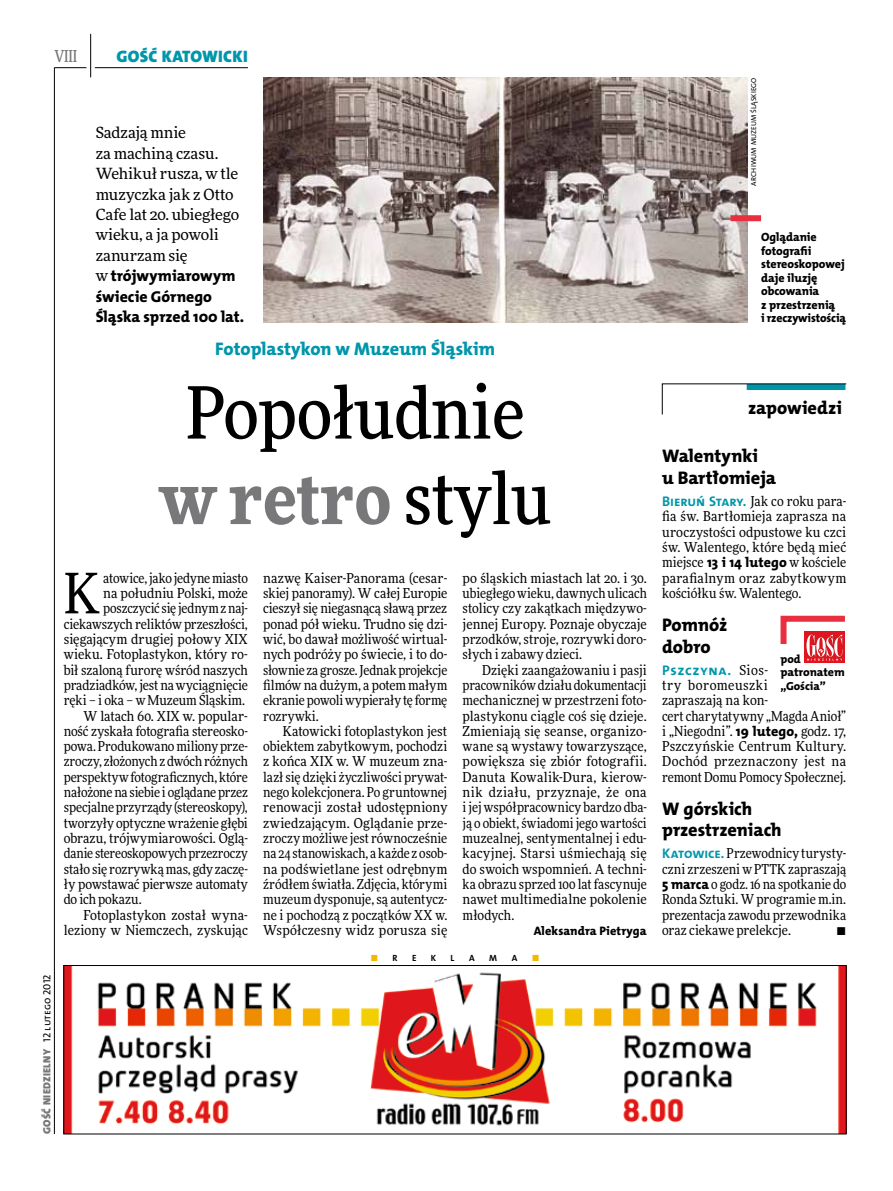
<style>
.page{position:relative;width:893px;height:1191px;background:#fff}
.page>*{position:absolute;margin:0;border:0;box-sizing:border-box;transform-origin:0 0}
.t1{font:500 72px/85.5px "Freeday Narrow";color:#000;text-align:center}
.t2{font:55.95px "Freeday Narrow News";color:#000}
.t3{font:18.3px/21.6px "The Mix HP8 Ex Bld";letter-spacing:-.005em;color:#000}
.t4{font:18.3px "The Mix HP8 Ex Bld";color:#0096aa}
.t5{font:16.65px "The Mix HP9 Blk";letter-spacing:.02em;color:#0096aa}
.t6{font:500 16.5px "Freeday Narrow";color:#787779;scale:.9 1}
.t7{font:15.75px/20.4px "The Mix HP8 Ex Bld";color:#000}
.t8{font:15.45px/20.4px "Freeday News";letter-spacing:-.01em;color:#000}
.t9{font:13.95px "The Mix HP7 Bld";letter-spacing:.045em;color:#0096aa}
.t10{font:13.65px/15.3px "Freeday Narrow News";color:#000;text-align:justify}
.t11{font:12.3px "The Mix HP8 Ex Bld";letter-spacing:.005em;color:#000}
.t12{font:12px/13.5px "The Mix HP8 Ex Bld";letter-spacing:-.005em;color:#000}
.t13{font:11.7px/13.5px "The Mix HP8 Ex Bld";letter-spacing:-.005em;color:#000}
.t14{font:10.5px "The Mix HP9 Blk";letter-spacing:.025em;color:#787779}
.t15{font:9px "The Mix HP7 Bld";color:#000}
.t16{font:9px "The Mix HP7 Bld";color:#f3b900}
.t17{font:7.2px "The Mix HP5 Plain";letter-spacing:.06em;color:#000}
.s1{font-family:"Freeday News";font-size:15.45px}
.s2{font-weight:900;color:#787779}
.s3{font-family:"The Mix HP5 Plain";color:#000}
.s4{color:#000}
.s5{font-family:"The Mix HP7 Bld";font-size:13.95px;color:#0096aa}
.s6{font-family:"The Mix HP8 Ex Bld";font-size:13.95px}
.s7{font-family:"Freeday Narrow News";font-size:13.65px;color:#000}
</style>
<div class="page">
<hr style="left:54px;top:67px;width:1px;height:1067px;background:#000">
<hr style="left:90px;top:34px;width:1px;height:43px;background:#000">
<hr style="left:54px;top:67px;width:32px;height:1px;background:#000">
<hr style="left:95px;top:67px;width:153px;height:1px;background:#000">
<img style="left:66px;top:967px;width:778px;height:165px">
<div style="left:64px;top:965px;width:782px;height:169px;border:1px solid #000"></div>
<svg style="left:662px;top:383px;width:185px;height:32px"></svg>
<svg style="left:804px;top:660px;width:40px;height:2px"></svg>
<svg style="left:780px;top:615px;width:65px;height:45px"></svg>
<img style="left:263px;top:77px;width:484px;height:245px">
<div style="left:730px;top:215px;width:31px;height:6px;background:#e92f3f"></div>
<p class="t6" style="left:54px;top:46px;width:27px">VIII</p>
<p class="t5" style="left:117px;top:46px;width:133px">GOŚĆ KATOWICKI</p>
<p class="t8" style="left:96px;top:122px;width:145px">Sadzają mnie<br>za machiną czasu.<br>Wehikuł rusza, w tle muzyczka jak z Otto<br>Cafe lat 20. ubiegłego wieku, a ja powoli zanurzam się</p>
<p class="t7" style="left:96px;top:266px;width:150px"><span class="s1">w</span> trójwymiarowym świecie Górnego<br>Śląska sprzed 100 lat.</p>
<h3 class="t4" style="left:215px;top:337px;width:281px">Fotoplastykon w Muzeum Śląskim</h3>
<h1 class="t1" style="left:159px;top:369px;width:393px">Popołudnie <span class="s2">w retro</span> stylu</h1>
<h2 class="t2" style="left:64px;top:559px;width:38px">K</h2>
<p class="t10" style="left:103px;top:570px;width:146px">atowice, jako jedyne miasto</p>
<p class="t10" style="left:103px;top:585px;width:146px">na południu Polski, może</p>
<p class="t10" style="left:103px;top:600px;width:146px">poszczycić się jednym z naj-</p>
<p class="t10" style="left:64px;top:616px;width:186px">ciekawszych reliktów przeszłości,</p>
<p class="t10" style="left:64px;top:631px;width:186px">sięgającym drugiej połowy XIX</p>
<p class="t10" style="left:64px;top:646px;width:186px">wieku. Fotoplastykon, który ro-</p>
<p class="t10" style="left:64px;top:662px;width:186px">bił szaloną furorę wśród naszych</p>
<p class="t10" style="left:64px;top:677px;width:186px">pradziadków, jest na wyciągnięcie</p>
<p class="t10" style="left:64px;top:692px;width:183px">ręki – i oka – w Muzeum Śląskim.</p>
<p class="t10" style="left:83px;top:708px;width:166px">W latach 60. XIX w. popular-</p>
<p class="t10" style="left:64px;top:723px;width:186px">ność zyskała fotografia stereosko-</p>
<p class="t10" style="left:64px;top:738px;width:186px">powa. Produkowano miliony prze-</p>
<p class="t10" style="left:64px;top:754px;width:186px">zroczy, złożonych z dwóch różnych</p>
<p class="t10" style="left:64px;top:769px;width:186px">perspektyw fotograficznych, które</p>
<p class="t10" style="left:64px;top:784px;width:186px">nałożone na siebie i oglądane przez</p>
<p class="t10" style="left:64px;top:799px;width:186px">specjalne przyrządy (stereoskopy),</p>
<p class="t10" style="left:64px;top:815px;width:186px">tworzyły optyczne wrażenie głębi</p>
<p class="t10" style="left:64px;top:830px;width:186px">obrazu, trójwymiarowości. Oglą-</p>
<p class="t10" style="left:64px;top:845px;width:186px">danie stereoskopowych przezroczy</p>
<p class="t10" style="left:64px;top:861px;width:186px">stało się rozrywką mas, gdy zaczę-</p>
<p class="t10" style="left:64px;top:876px;width:186px">ły powstawać pierwsze automaty</p>
<p class="t10" style="left:64px;top:891px;width:79px">do ich pokazu.</p>
<p class="t10" style="left:83px;top:907px;width:166px">Fotoplastykon został wyna-</p>
<p class="t10" style="left:64px;top:922px;width:186px">leziony w Niemczech, zyskując</p>
<p class="t14" style="left:40px;top:1134px;width:161px;rotate:-90deg">GOŚĆ NIEDZIELNY <span class="s3">12 lutego 2012</span></p>
<p class="t10" style="left:263px;top:570px;width:186px">nazwę Kaiser-Panorama (cesar&shy;skiej panoramy). W całej Europie cieszył się niegasnącą sławą przez ponad pół wieku. Trudno się dzi&shy;wić, bo dawał możliwość wirtual&shy;nych podróży po świecie, i to do&shy;słownie za grosze. Jednak projekcje filmów na dużym, a potem małym ekranie powoli wypierały tę formę rozrywki.</p>
<p class="t10" style="left:263px;top:723px;width:186px;text-indent:20px">Katowicki fotoplastykon jest obiektem zabytkowym, pochodzi z końca XIX w. W muzeum zna&shy;lazł się dzięki życzliwości prywat&shy;nego kolekcjonera. Po gruntownej renowacji został udostępniony zwiedzającym. Oglądanie prze&shy;zroczy możliwe jest równocześnie na 24 stanowiskach, a każde z osob&shy;na podświetlane jest odrębnym źródłem światła. Zdjęcia, którymi muzeum dysponuje, są autentycz&shy;ne i pochodzą z początków XX w.<br>Współczesny widz porusza się</p>
<p class="t10" style="left:463px;top:570px;width:186px">po śląskich miastach lat 20. i 30. ubiegłego wieku, dawnych ulicach stolicy czy zakątkach międzywo&shy;jennej Europy. Poznaje obyczaje przodków, stroje, rozrywki doro&shy;słych i zabawy dzieci.</p>
<p class="t10" style="left:463px;top:662px;width:186px;text-indent:20px">Dzięki zaangażowaniu i pasji pracowników działu dokumentacji mechanicznej w przestrzeni foto&shy;plastykonu ciągle coś się dzieje.<br>Zmieniają się seanse, organizo&shy;wane są wystawy towarzyszące, powiększa się zbiór fotografii.<br>Danuta Kowalik-Dura, kierow&shy;nik działu, przyznaje, że ona i jej współpracownicy bardzo dba&shy;ją o obiekt, świadomi jego wartości muzealnej, sentymentalnej i edu&shy;kacyjnej. Starsi uśmiechają się do swoich wspomnień. A techni&shy;ka obrazu sprzed 100 lat fascynuje nawet multimedialne pokolenie młodych.</p>
<p class="t11" style="left:534px;top:923px;width:115px">Aleksandra Pietryga</p>
<p class="t16" style="left:370px;top:952px;width:28px">■ <span class="s4">r</span></p>
<p class="t15" style="left:412px;top:952px;width:6px">e</p>
<p class="t15" style="left:431px;top:952px;width:6px">k</p>
<p class="t15" style="left:451px;top:952px;width:5px">l</p>
<p class="t15" style="left:469px;top:952px;width:7px">a</p>
<p class="t15" style="left:489px;top:952px;width:9px">m</p>
<p class="t15" style="left:512px;top:952px;width:7px">a</p>
<p class="t16" style="left:532px;top:952px;width:9px">■</p>
<p class="t17" style="left:749px;top:186px;width:110px;rotate:-90deg">Arch iwum Muzeum Śląskiego</p>
<p class="t12" style="left:761px;top:231px;width:86px">Oglądanie fotografii stereoskopowej daje iluzję obcowania<br>z przestrzenią<br>i rzeczywistością</p>
<h3 class="t3" style="left:748px;top:397px;width:95px">zapowiedzi</h3>
<h3 class="t3" style="left:662px;top:445px;width:116px">Walentynki<br>u Bartłomieja</h3>
<p class="t10" style="left:662px;top:493px;width:186px"><span class="s5">Bieruń Stary.</span> Jak co roku para&shy;fia św. Bartłomieja zaprasza na uroczystości odpustowe ku czci św. Walentego, które będą mieć miejsce <span class="s6">13 i 14 lutego</span> w kościele parafialnym oraz zabytkowym kościółku św. Walentego.</p>
<h3 class="t3" style="left:662px;top:614px;width:67px">Pomnóż dobro</h3>
<p class="t9" style="left:662px;top:661px;width:107px">Pszczyna. <span class="s7">Sios-</span></p>
<p class="t10" style="left:662px;top:677px;width:186px;text-align:left">try boromeuszki<br>zapraszają na kon-<br>cert charytatywny „Magda Anioł” i „Niegodni”. <span class="s6">19 lutego,</span> godz. 17,<br>Pszczyńskie Centrum Kultury.<br>Dochód przeznaczony jest na remont Domu Pomocy Społecznej.</p>
<h3 class="t3" style="left:662px;top:798px;width:121px">W górskich przestrzeniach</h3>
<p class="t10" style="left:662px;top:845px;width:186px"><span class="s5">Katowice.</span> Przewodnicy turysty&shy;czni zrzeszeni w PTTK zapraszają <span class="s6">5 marca</span> o godz. 16 na spotkanie do Ronda Sztuki. W programie m.in. prezentacja zawodu przewodnika oraz ciekawe prelekcje.</p>
<p class="t13" style="left:780px;top:652px;width:66px">pod patronatem „Gościa”</p>
<p class="t10" style="left:837px;top:922px;width:11px">•</p>
</div>
